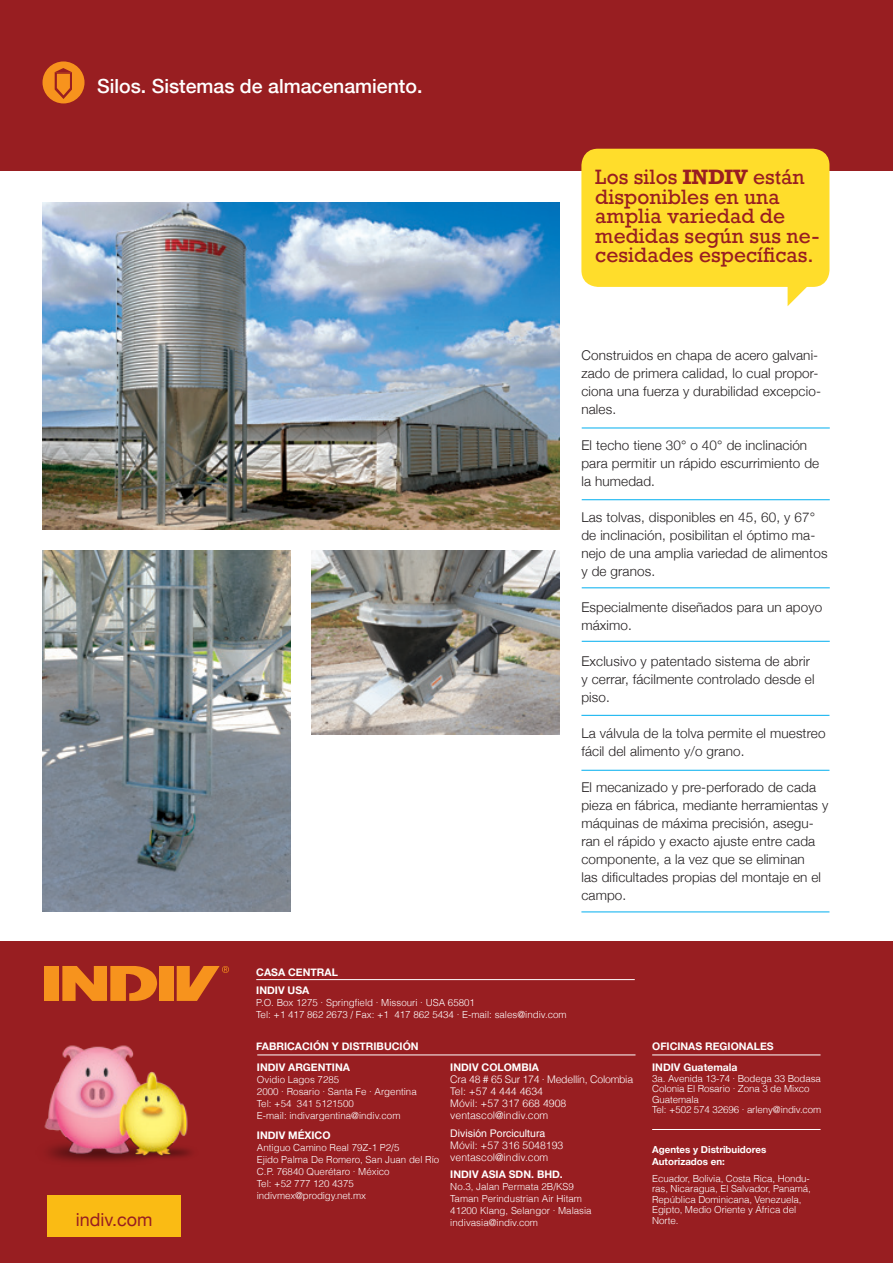
<style>
.page{position:relative;width:893px;height:1263px;background:#fff}
.page>*{position:absolute;margin:0;border:0;box-sizing:border-box;transform-origin:0 0}
.t1{font:19.5px/19.5px "Rockwell";color:#981e21}
.t2{font:500 19.5px "Helvetica Neue";color:#fff}
.t3{font:18px "Helvetica Neue";color:#981e21}
.t4{font:300 13.5px/18px "Helvetica Neue";letter-spacing:.01em;color:#231f20}
.t5{font:700 10.5px "Helvetica Neue";color:#fff}
.t6{font:300 10.5px "Helvetica";color:#fff}
.t7{font:300 10.5px "Helvetica";letter-spacing:-.025em;color:#fff}
.t8{font:10.5px "Helvetica";color:#fff}
.t9{font:300 9.75px/10.5px "Helvetica";color:#fff}
.t10{font:700 9.75px "Helvetica Neue";color:#fff}
.s1{font-weight:700}
</style>
<div class="page">
<div style="left:0;top:942px;width:893px;height:321px;background:#981e21"></div>
<img style="left:44px;top:1045px;width:148px;height:117px">
<div style="left:47px;top:1195px;width:134px;height:42px;background:#fabb14"></div>
<div style="left:45px;top:966px;width:14px;height:35px;background:#f7931d"></div>
<div style="left:159px;top:966px;width:14px;height:35px;background:#f7931d"></div>
<svg style="left:62px;top:966px;width:95px;height:35px"></svg>
<svg style="left:177px;top:966px;width:52px;height:35px"></svg>
<hr style="left:256px;top:979px;width:379px;height:1px;background:#fff">
<hr style="left:257px;top:1055px;width:378px;height:1px;background:#fff">
<hr style="left:652px;top:1055px;width:168px;height:1px;background:#fff">
<hr style="left:652px;top:1129px;width:168px;height:1px;background:#fff">
<div style="left:0;top:0;width:893px;height:170px;background:#981e21"></div>
<div style="left:581px;top:149px;width:248px;height:138px;background:#ffdd2b;border-radius:17px"></div>
<svg style="left:788px;top:287px;width:19px;height:19px"></svg>
<hr style="left:582px;top:428px;width:248px;height:1px;background:#00aeef">
<hr style="left:582px;top:499px;width:248px;height:1px;background:#00aeef">
<hr style="left:582px;top:588px;width:248px;height:1px;background:#00aeef">
<hr style="left:582px;top:641px;width:248px;height:1px;background:#00aeef">
<hr style="left:581px;top:715px;width:248px;height:1px;background:#00aeef">
<hr style="left:581px;top:770px;width:248px;height:1px;background:#00aeef">
<div style="left:43px;top:61px;width:42px;height:42px;background:#f7931d;border-radius:50%"></div>
<svg style="left:55px;top:68px;width:17px;height:31px"></svg>
<img style="left:43px;top:551px;width:248px;height:361px">
<img style="left:312px;top:551px;width:248px;height:184px">
<img style="left:43px;top:203px;width:517px;height:327px">
<hr style="left:581px;top:912px;width:248px;height:1px;background:#00aeef">
<p class="t2" style="left:97px;top:70px;width:327px">Silos. Sistemas de almacenamiento.</p>
<p class="t1" style="left:595px;top:168px;width:211px">Los silos <span class="s1">INDIV</span> están</p>
<p class="t1" style="left:595px;top:188px;width:186px">disponibles en una</p>
<p class="t1" style="left:595px;top:207px;width:191px">amplia variedad de</p>
<p class="t1" style="left:595px;top:227px;width:226px">medidas según sus ne&shy;cesidades específicas.</p>
<p class="t4" style="left:581px;top:345px;width:241px">Construidos en chapa de acero galvani&shy;zado de primera calidad, lo cual propor&shy;ciona una fuerza y durabilidad excepcio&shy;nales.</p>
<p class="t4" style="left:581px;top:435px;width:239px">El techo tiene 30° o 40° de inclinación para permitir un rápido escurrimiento de la humedad.</p>
<p class="t4" style="left:581px;top:507px;width:248px">Las tolvas, disponibles en 45, 60, y 67° de inclinación, posibilitan el óptimo ma&shy;nejo de una amplia variedad de alimentos y de granos.</p>
<p class="t4" style="left:581px;top:597px;width:242px">Especialmente diseñados para un apoyo máximo.</p>
<p class="t4" style="left:581px;top:651px;width:235px">Exclusivo y patentado sistema de abrir y cerrar, fácilmente controlado desde el piso.</p>
<p class="t4" style="left:581px;top:723px;width:246px">La válvula de la tolva permite el muestreo fácil del alimento y/o grano.</p>
<p class="t4" style="left:581px;top:777px;width:248px">El mecanizado y pre-perforado de cada pieza en fábrica, mediante herramientas y máquinas de máxima precisión, asegu&shy;ran el rápido y exacto ajuste entre cada componente, a la vez que se eliminan<br>las dificultades propias del montaje en el campo.</p>
<p class="t5" style="left:256px;top:963px;width:83px">CASA CENTRAL</p>
<p class="t5" style="left:256px;top:981px;width:55px">INDIV USA</p>
<p class="t9" style="left:256px;top:997px;width:220px">P.O. Box 1275 · Springfield · Missouri · USA 65801</p>
<p class="t9" style="left:256px;top:1009px;width:312px">Tel: +1 417 862 2673 / Fax: +1 417 862 5434 · E-mail: sales@indiv.com</p>
<p class="t3" style="left:76px;top:1204px;width:78px">indiv.com</p>
<p class="t5" style="left:256px;top:1037px;width:164px">FABRICACIÓN Y DISTRIBUCIÓN</p>
<p class="t5" style="left:652px;top:1037px;width:123px">OFICINAS REGIONALES</p>
<p class="t5" style="left:652px;top:1058px;width:87px">INDIV Guatemala</p>
<p class="t9" style="left:652px;top:1073px;width:170px">3a. Avenida 13-74 · Bodega 33 Bodasa</p>
<p class="t9" style="left:652px;top:1083px;width:159px">Colonia El Rosario · Zona 3 de Mixco</p>
<p class="t9" style="left:652px;top:1094px;width:48px">Guatemala</p>
<p class="t9" style="left:652px;top:1104px;width:171px">Tel: +502 574 32696 · arleny@indiv.com</p>
<p class="t5" style="left:257px;top:1058px;width:95px">INDIV ARGENTINA</p>
<p class="t9" style="left:257px;top:1074px;width:84px">Ovidio Lagos 7285</p>
<p class="t9" style="left:257px;top:1086px;width:161px">2000 · Rosario · Santa Fe · Argentina</p>
<p class="t9" style="left:257px;top:1098px;width:98px">Tel: +54 341 5121500</p>
<p class="t9" style="left:257px;top:1110px;width:145px">E-mail: indivargentina@indiv.com</p>
<p class="t5" style="left:257px;top:1125px;width:75px">INDIV MÉXICO</p>
<p class="t9" style="left:257px;top:1142px;width:144px">Antiguo Camino Real 79Z-1 P2/5</p>
<p class="t9" style="left:257px;top:1154px;width:184px">Ejido Palma De Romero, San Juan del Río</p>
<p class="t9" style="left:257px;top:1166px;width:134px">C.P. 76840 Querétaro · México</p>
<p class="t9" style="left:257px;top:1178px;width:98px">Tel: +52 777 120 4375</p>
<p class="t9" style="left:257px;top:1190px;width:111px">indivmex@prodigy.net.mx</p>
<p class="t5" style="left:450px;top:1058px;width:90px">INDIV COLOMBIA</p>
<p class="t7" style="left:450px;top:1071px;width:184px">Cra 48 # 65 Sur 174 · Medellín, Colombia</p>
<p class="t6" style="left:450px;top:1083px;width:94px">Tel: +57 4 444 4634</p>
<p class="t6" style="left:450px;top:1095px;width:118px">Móvil: +57 317 668 4908</p>
<p class="t6" style="left:450px;top:1107px;width:100px">ventascol@indiv.com</p>
<p class="t8" style="left:450px;top:1125px;width:97px">División Porcicultura</p>
<p class="t6" style="left:450px;top:1137px;width:115px">Móvil: +57 316 5048193</p>
<p class="t6" style="left:450px;top:1149px;width:100px">ventascol@indiv.com</p>
<p class="t5" style="left:450px;top:1164px;width:114px">INDIV ASIA SDN. BHD.</p>
<p class="t9" style="left:450px;top:1181px;width:125px">No.3, Jalan Permata 2B/KS9</p>
<p class="t9" style="left:450px;top:1193px;width:133px">Taman Perindustrian Air Hitam</p>
<p class="t9" style="left:450px;top:1205px;width:143px">41200 Klang, Selangor · Malasia</p>
<p class="t9" style="left:450px;top:1217px;width:89px">indivasia@indiv.com</p>
<p class="t10" style="left:652px;top:1141px;width:116px">Agentes y Distribuidores</p>
<p class="t10" style="left:652px;top:1153px;width:74px">Autorizados en:</p>
<p class="t9" style="left:652px;top:1173px;width:160px">Ecuador, Bolivia, Costa Rica, Hondu&shy;ras, Nicaragua, El Salvador, Panamá,<br>República Dominicana, Venezuela,<br>Egipto, Medio Oriente y África del<br>Norte.</p>
</div>
